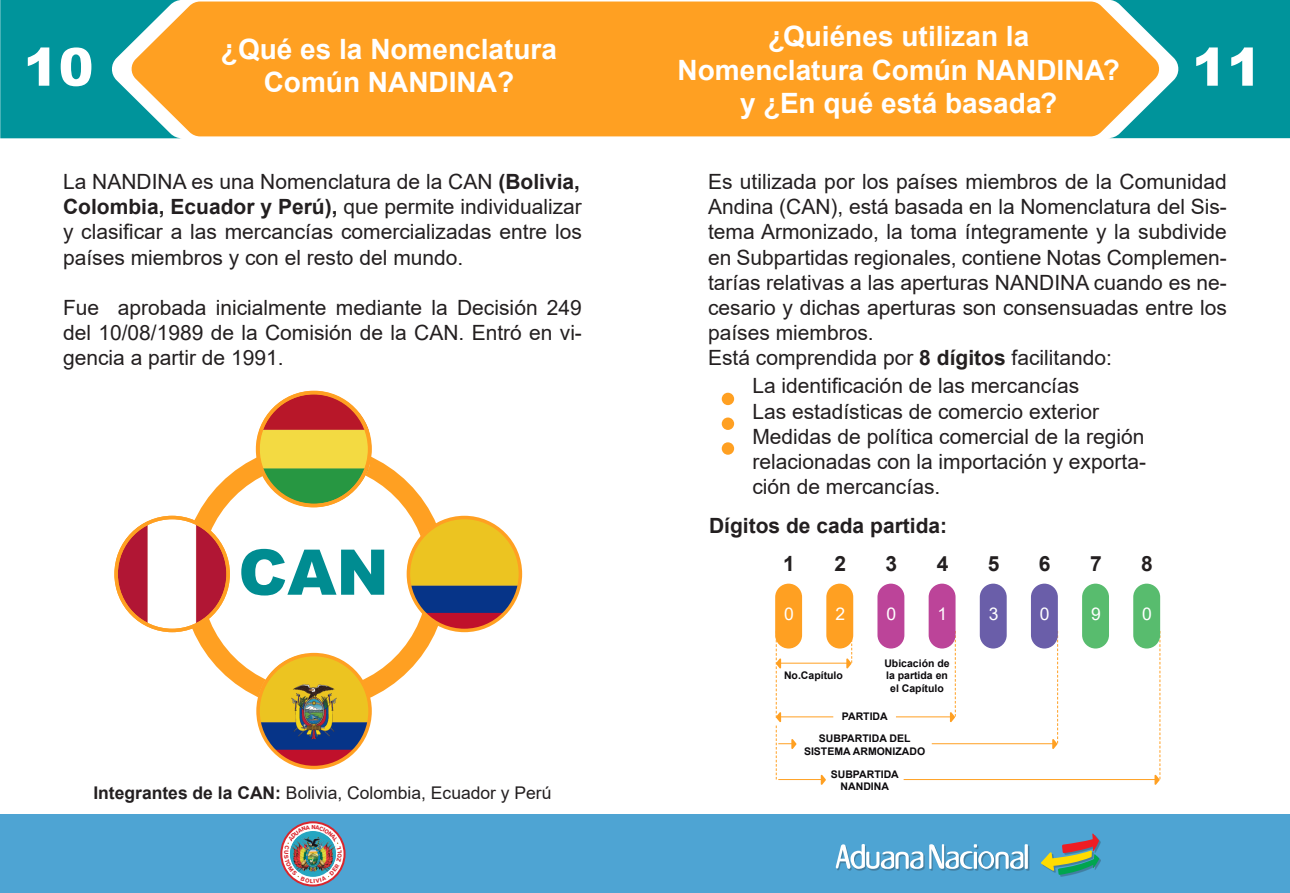
<style>
.page{position:relative;width:1290px;height:893px;background:#fff}
.page>*{position:absolute;margin:0;border:0;box-sizing:border-box;transform-origin:0 0}
.t1{font:900 63px "Arial";color:#008c91}
.t2{font:900 52.5px "Arial";color:#fff}
.t3{font:700 28px "Arial";color:#fff}
.t4{font:21px/25.2px "Arial";color:#231f20;text-align:justify}
.t5{font:700 21px "Arial";color:#231f20}
.t6{font:17.5px "Arial";color:#231f20}
.t7{font:17.5px "Arial";color:#fff}
.t8{font:700 10.5px/12.6px "Arial";color:#0b090c;text-align:center}
.s1{font-weight:700}
</style>
<div class="page">
<div style="left:0;top:814px;width:1290px;height:79px;background:#4ea4d3"></div>
<div style="left:837px;top:835px;width:264px;height:42px;background:#231f20;opacity:.28"></div>
<svg style="left:1024px;top:844px;width:4px;height:25px"></svg>
<svg style="left:835px;top:844px;width:88px;height:25px"></svg>
<svg style="left:929px;top:844px;width:94px;height:25px"></svg>
<svg style="left:1041px;top:833px;width:58px;height:42px"></svg>
<div style="left:0;top:0;width:123px;height:138px;background:#00949b"></div>
<div style="left:1167px;top:0;width:123px;height:138px;background:#00949b"></div>
<svg style="left:123px;top:0;width:1044px;height:139px;background:#f4a433"></svg>
<div style="left:722px;top:393px;width:12px;height:12px;background:#ffa022;border-radius:50%"></div>
<div style="left:722px;top:417px;width:12px;height:13px;background:#ffa022;border-radius:50%"></div>
<div style="left:722px;top:442px;width:12px;height:13px;background:#ffa022;border-radius:50%"></div>
<div style="left:775px;top:584px;width:27px;height:64px;background:#ffa022;border-radius:13px"></div>
<div style="left:826px;top:584px;width:27px;height:64px;background:#ffa022;border-radius:13px"></div>
<div style="left:877px;top:584px;width:27px;height:64px;background:#bc4499;border-radius:13px"></div>
<div style="left:928px;top:584px;width:27px;height:64px;background:#bc4499;border-radius:13px"></div>
<div style="left:980px;top:584px;width:27px;height:64px;background:#6a5ea9;border-radius:13px"></div>
<div style="left:1031px;top:584px;width:27px;height:64px;background:#6a5ea9;border-radius:13px"></div>
<div style="left:1082px;top:584px;width:27px;height:64px;background:#58bc6e;border-radius:13px"></div>
<div style="left:1133px;top:584px;width:27px;height:64px;background:#58bc6e;border-radius:13px"></div>
<hr style="left:779px;top:663px;width:68px;height:1px;background:#ffa022">
<svg style="left:846px;top:641px;width:6px;height:28px"></svg>
<hr style="left:896px;top:716px;width:55px;height:1px;background:#ffa022">
<svg style="left:950px;top:631px;width:6px;height:91px"></svg>
<hr style="left:778px;top:716px;width:55px;height:1px;background:#ffa022">
<svg style="left:776px;top:640px;width:20px;height:139px"></svg>
<svg style="left:1052px;top:631px;width:6px;height:118px"></svg>
<hr style="left:932px;top:743px;width:122px;height:1px;background:#ffa022">
<svg style="left:821px;top:774px;width:5px;height:11px"></svg>
<hr style="left:778px;top:779px;width:45px;height:1px;background:#ffa022">
<svg style="left:1154px;top:637px;width:6px;height:148px"></svg>
<hr style="left:903px;top:779px;width:254px;height:1px;background:#ffa022">
<img style="left:408px;top:517px;width:112px;height:113px">
<img style="left:258px;top:392px;width:112px;height:112px">
<img style="left:115px;top:518px;width:112px;height:111px">
<img style="left:257px;top:654px;width:113px;height:112px">
<div style="left:256px;top:653px;width:116px;height:116px;border:4px solid #ffa022;border-radius:50%"></div>
<div style="left:407px;top:516px;width:115px;height:116px;border:4px solid #ffa022;border-radius:50%"></div>
<div style="left:114px;top:516px;width:116px;height:116px;border:4px solid #ffa022;border-radius:50%"></div>
<div style="left:256px;top:391px;width:115px;height:116px;border:4px solid #ffa022;border-radius:50%"></div>
<img style="left:280px;top:821px;width:66px;height:65px">
<p class="t3" style="left:768px;top:17px;width:263px">¿Quiénes utilizan la</p>
<p class="t3" style="left:678px;top:50px;width:444px">Nomenclatura Común NANDINA?</p>
<p class="t3" style="left:740px;top:84px;width:319px">y ¿En qué está basada?</p>
<p class="t3" style="left:221px;top:29px;width:338px">¿Qué es la Nomenclatura</p>
<p class="t3" style="left:264px;top:63px;width:252px">Común NANDINA?</p>
<p class="t2" style="left:24px;top:29px;width:72px">10</p>
<p class="t2" style="left:1192px;top:29px;width:72px">11</p>
<p class="t4" style="left:63px;top:169px;width:519px">La NANDINA es una Nomenclatura de la CAN <span class="s1">(Bolivia,</span></p>
<p class="t4" style="left:63px;top:194px;width:520px"><span class="s1">Colombia, Ecuador y Perú),</span> que permite individualizar y clasificar a las mercancías comercializadas entre los países miembros y con el resto del mundo.</p>
<p class="t4" style="left:63px;top:295px;width:520px">Fue aprobada inicialmente mediante la Decisión 249 del 10/08/1989 de la Comisión de la CAN. Entró en vi&shy;gencia a partir de 1991.</p>
<p class="t1" style="left:238px;top:526px;width:152px">CAN</p>
<p class="t6" style="left:93px;top:781px;width:460px"><span class="s1">Integrantes de la CAN:</span> Bolivia, Colombia, Ecuador y Perú</p>
<p class="t4" style="left:708px;top:169px;width:520px">Es utilizada por los países miembros de la Comunidad Andina (CAN), está basada en la Nomenclatura del Sis&shy;tema Armonizado, la toma íntegramente y la subdivide en Subpartidas regionales, contiene Notas Complemen&shy;tarías relativas a las aperturas NANDINA cuando es ne&shy;cesario y dichas aperturas son consensuadas entre los países miembros.</p>
<p class="t4" style="left:708px;top:345px;width:405px">Está comprendida por <span class="s1">8 dígitos</span> facilitando:</p>
<p class="t4" style="left:752px;top:373px;width:328px">La identificación de las mercancías</p>
<p class="t4" style="left:752px;top:398px;width:348px">Las estadísticas de comercio exterior</p>
<p class="t4" style="left:752px;top:424px;width:394px">Medidas de política comercial de la región</p>
<p class="t4" style="left:752px;top:449px;width:395px">relacionadas con la importación y exporta&shy;ción de mercancías.</p>
<p class="t5" style="left:709px;top:511px;width:240px">Dígitos de cada partida:</p>
<p class="t5" style="left:783px;top:549px;width:13px">1</p>
<p class="t5" style="left:834px;top:549px;width:13px">2</p>
<p class="t5" style="left:885px;top:549px;width:13px">3</p>
<p class="t5" style="left:937px;top:549px;width:13px">4</p>
<p class="t5" style="left:988px;top:549px;width:13px">5</p>
<p class="t5" style="left:1039px;top:549px;width:13px">6</p>
<p class="t5" style="left:1090px;top:549px;width:13px">7</p>
<p class="t5" style="left:1141px;top:549px;width:13px">8</p>
<p class="t7" style="left:784px;top:602px;width:11px">0</p>
<p class="t7" style="left:835px;top:602px;width:11px">2</p>
<p class="t7" style="left:886px;top:602px;width:11px">0</p>
<p class="t7" style="left:937px;top:602px;width:11px">1</p>
<p class="t7" style="left:989px;top:602px;width:11px">3</p>
<p class="t7" style="left:1040px;top:602px;width:11px">0</p>
<p class="t7" style="left:1091px;top:602px;width:11px">9</p>
<p class="t7" style="left:1142px;top:602px;width:11px">0</p>
<p class="t8" style="left:884px;top:657px;width:67px">Ubicación de la partida en el Capítulo</p>
<p class="t8" style="left:842px;top:710px;width:47px">PARTIDA</p>
<p class="t8" style="left:819px;top:732px;width:93px">SUBPARTIDA DEL</p>
<p class="t8" style="left:804px;top:745px;width:123px">SISTEMA ARMONIZADO</p>
<p class="t8" style="left:831px;top:768px;width:70px">SUBPARTIDA</p>
<p class="t8" style="left:840px;top:781px;width:50px">NANDINA</p>
<p class="t8" style="left:784px;top:669px;width:60px">No.Capítulo</p>
</div>
